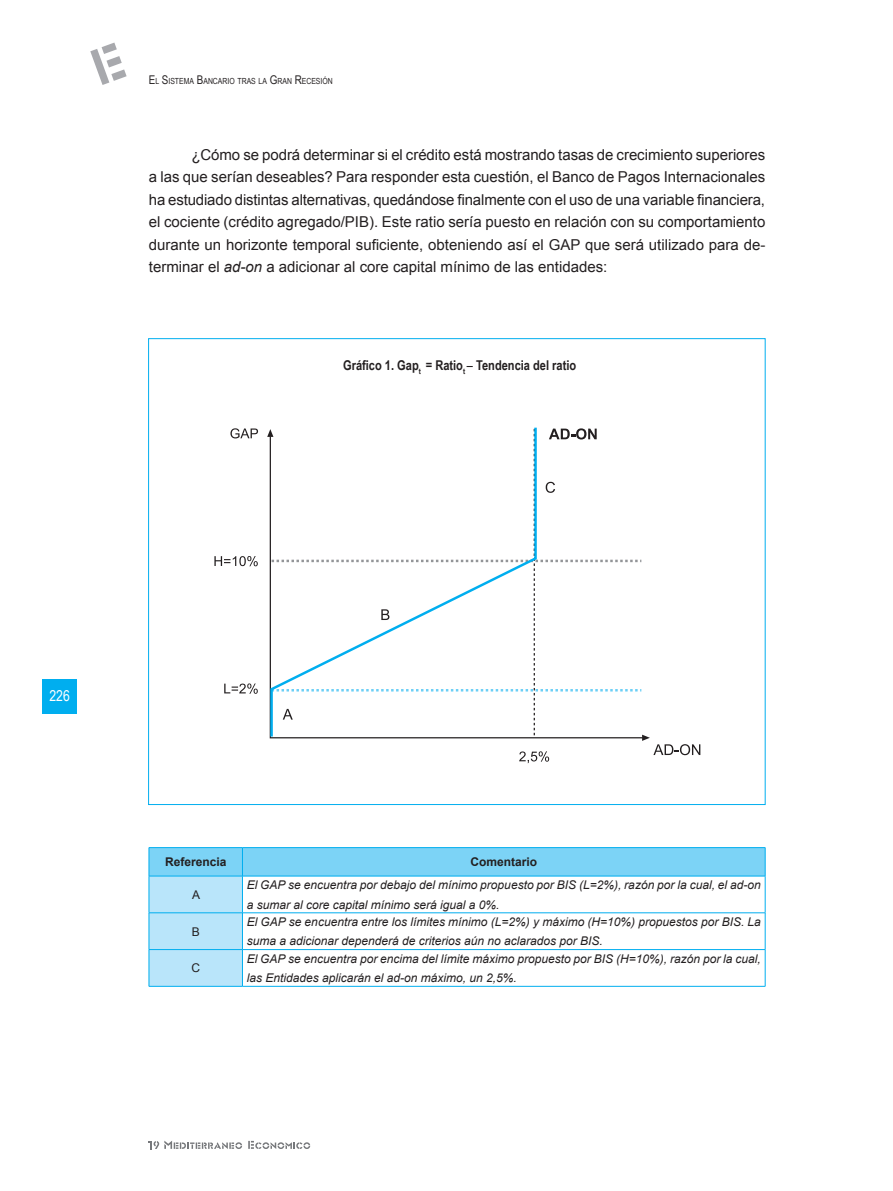
<style>
.page{position:relative;width:893px;height:1191px;background:#fff}
.page>*{position:absolute;margin:0;border:0;box-sizing:border-box;transform-origin:0 0}
.t1{font:15px/22.5px "Arial";color:#231f20;text-align:justify}
.t2{font:15px "Arial Narrow";color:#fff}
.t3{font:700 13.5px "Arial Narrow";color:#231f20}
.t4{font:italic 12px/19.5px "Arial";color:#231f20}
.t5{font:700 12px "Arial";color:#231f20}
.t6{font:12px "Arial";color:#231f20}
.t7{font:8.4px "Arial Narrow";color:#231f20}
.s1{font-size:12px}
.s2{font-style:italic}
.s3{font-weight:400}
</style>
<div class="page">
<svg style="left:248px;top:1140px;width:62px;height:9px"></svg>
<svg style="left:149px;top:1140px;width:93px;height:9px"></svg>
<svg style="left:90px;top:43px;width:37px;height:42px"></svg>
<div style="left:43px;top:679px;width:34px;height:35px;background:#00aeef"></div>
<svg style="left:149px;top:847px;width:617px;height:139px"></svg>
<hr style="left:149px;top:875px;width:93px;height:1px;background:#00aeef">
<hr style="left:149px;top:876px;width:1px;height:36px;background:#00aeef">
<hr style="left:242px;top:875px;width:523px;height:1px;background:#00aeef">
<hr style="left:242px;top:876px;width:1px;height:36px;background:#00aeef">
<hr style="left:765px;top:876px;width:1px;height:36px;background:#00aeef">
<hr style="left:149px;top:912px;width:93px;height:1px;background:#00aeef">
<hr style="left:149px;top:913px;width:1px;height:36px;background:#00aeef">
<hr style="left:242px;top:912px;width:523px;height:1px;background:#00aeef">
<hr style="left:242px;top:913px;width:1px;height:36px;background:#00aeef">
<hr style="left:765px;top:913px;width:1px;height:36px;background:#00aeef">
<hr style="left:149px;top:949px;width:93px;height:1px;background:#00aeef">
<hr style="left:149px;top:949px;width:1px;height:37px;background:#00aeef">
<hr style="left:242px;top:949px;width:523px;height:1px;background:#00aeef">
<hr style="left:242px;top:949px;width:1px;height:37px;background:#00aeef">
<hr style="left:765px;top:949px;width:1px;height:37px;background:#00aeef">
<hr style="left:149px;top:986px;width:93px;height:1px;background:#00aeef">
<hr style="left:242px;top:986px;width:523px;height:1px;background:#00aeef">
<svg style="left:224px;top:683px;width:34px;height:11px"></svg>
<svg style="left:214px;top:556px;width:44px;height:10px"></svg>
<svg style="left:230px;top:428px;width:28px;height:10px"></svg>
<svg style="left:267px;top:428px;width:433px;height:335px"></svg>
<p class="t7" style="left:149px;top:75px;width:186px"><span class="s1">E</span>L <span class="s1">S</span>ISTEMA <span class="s1">B</span>ANCARIO TRAS LA <span class="s1">G</span>RAN <span class="s1">R</span>ECES IÓN</p>
<p class="t1" style="left:149px;top:143px;width:618px;text-indent:43px">¿Cómo se podrá determinar si el crédito está mostrando tasas de crecimiento superiores a las que serían deseables? Para responder esta cuestión, el Banco de Pagos Internacionales ha estudiado distintas alternativas, quedándose finalmente con el uso de una variable financiera, el cociente (crédito agregado/PIB). Este ratio sería puesto en relación con su comportamiento durante un horizonte temporal suficiente, obteniendo así el GAP que será utilizado para de&shy;terminar el <span class="s2">ad-on</span> a adicionar al core capital mínimo de las entidades:</p>
<p class="t3" style="left:343px;top:354px;width:235px">Gráfico 1. Gap<sub>t</sub> = Ratio<sub>t</sub> <span class="s3">–</span> Tendencia del ratio</p>
<p class="t2" style="left:49px;top:684px;width:22px">226</p>
<p class="t5" style="left:165px;top:854px;width:63px">Referencia</p>
<p class="t5" style="left:470px;top:854px;width:68px">Comentario</p>
<p class="t6" style="left:192px;top:886px;width:10px">A</p>
<p class="t4" style="left:247px;top:875px;width:516px">El GAP se encuentra por debajo del mínimo propuesto por BIS (L=2%), razón por la cual, el ad-on a sumar al core capital mínimo será igual a 0%.</p>
<p class="t6" style="left:192px;top:923px;width:10px">B</p>
<p class="t4" style="left:247px;top:912px;width:516px">El GAP se encuentra entre los límites mínimo (L=2%) y máximo (H=10%) propuestos por BIS. La suma a adicionar dependerá de criterios aún no aclarados por BIS.</p>
<p class="t6" style="left:191px;top:960px;width:10px">C</p>
<p class="t4" style="left:247px;top:948px;width:516px">El GAP se encuentra por encima del límite máximo propuesto por BIS (H=10%), razón por la cual, las Entidades aplicarán el ad-on máximo, un 2,5%.</p>
</div>
